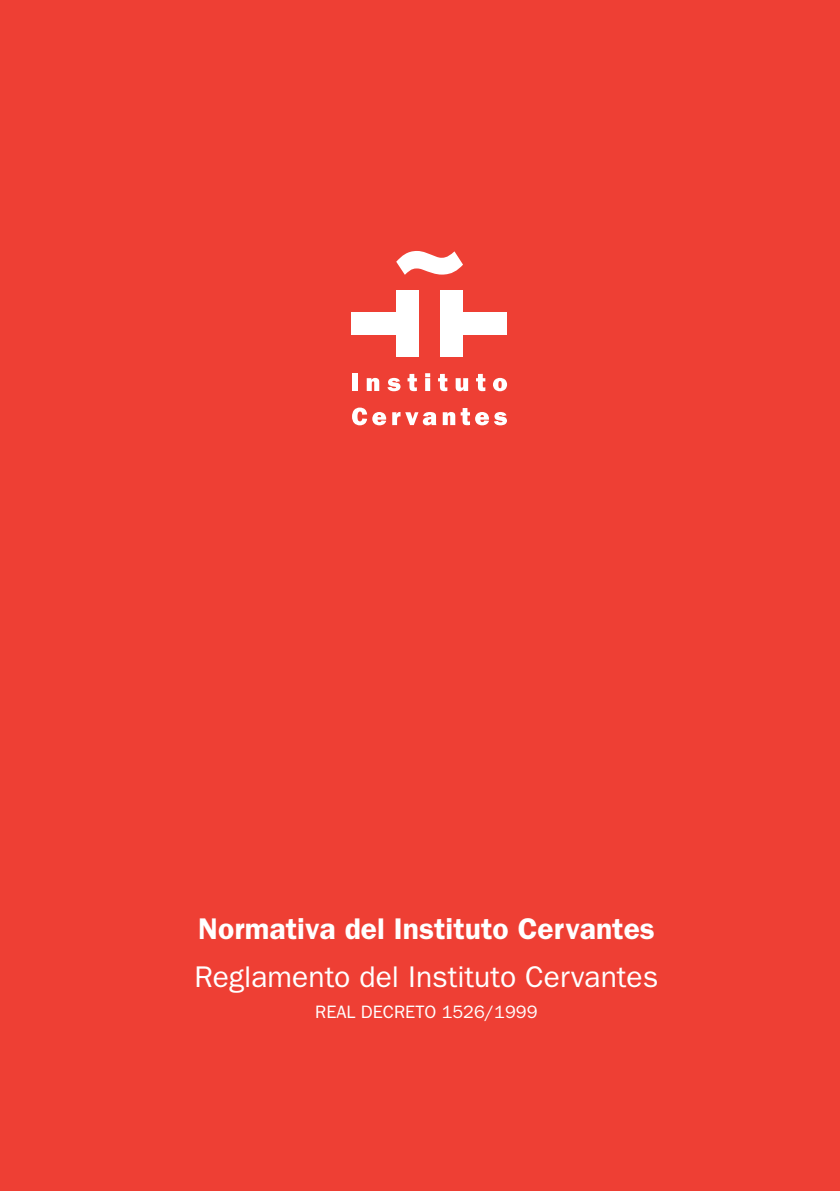
<style>
.page{position:relative;width:840px;height:1191px;background:#fff}
.page>*{position:absolute;margin:0;border:0;box-sizing:border-box;transform-origin:0 0}
.t1{font:30px "ITC Franklin Gothic Std";color:#fff}
.t2{font:600 30px "ITC Franklin Gothic Std";color:#fff}
.t3{font:18px "ITC Franklin Gothic Std";color:#fff}
</style>
<div class="page">
<div style="left:0;top:0;width:839px;height:1191px;background:#ee3f34"></div>
<svg style="left:396px;top:251px;width:67px;height:24px"></svg>
<div style="left:396px;top:290px;width:22px;height:67px;background:#fff"></div>
<div style="left:351px;top:312px;width:67px;height:22px;background:#fff"></div>
<div style="left:440px;top:290px;width:22px;height:67px;background:#fff"></div>
<div style="left:440px;top:312px;width:66px;height:22px;background:#fff"></div>
<div style="left:352px;top:374px;width:5px;height:17px;background:#fff"></div>
<svg style="left:366px;top:378px;width:13px;height:13px"></svg>
<svg style="left:387px;top:378px;width:13px;height:13px"></svg>
<svg style="left:407px;top:374px;width:9px;height:17px"></svg>
<svg style="left:425px;top:373px;width:5px;height:4px"></svg>
<div style="left:425px;top:378px;width:5px;height:13px;background:#fff"></div>
<svg style="left:438px;top:374px;width:9px;height:17px"></svg>
<svg style="left:455px;top:378px;width:13px;height:13px"></svg>
<svg style="left:476px;top:374px;width:9px;height:17px"></svg>
<svg style="left:493px;top:378px;width:14px;height:13px"></svg>
<svg style="left:352px;top:407px;width:34px;height:18px"></svg>
<svg style="left:392px;top:412px;width:44px;height:13px"></svg>
<svg style="left:442px;top:408px;width:27px;height:17px"></svg>
<svg style="left:475px;top:412px;width:31px;height:13px"></svg>
<p class="t2" style="left:198px;top:911px;width:458px">Normativa del Instituto Cervantes</p>
<p class="t1" style="left:194px;top:959px;width:465px">Reglamento del Instituto Cervantes</p>
<p class="t3" style="left:315px;top:1001px;width:224px">REAL DECRETO 1526/1999</p>
</div>
